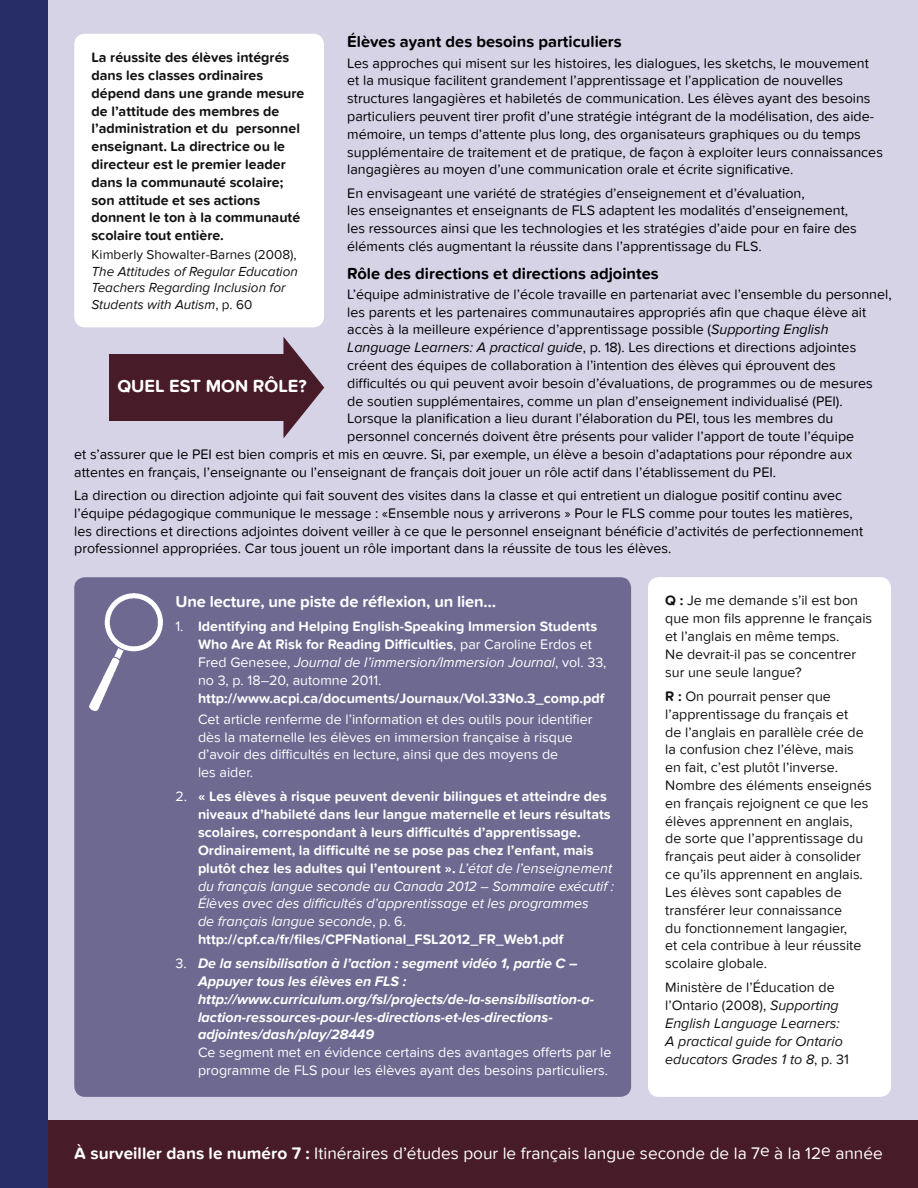
<style>
.page{position:relative;width:918px;height:1188px;background:#fff}
.page>*{position:absolute;margin:0;border:0;box-sizing:border-box;transform-origin:0 0}
.t1{font:700 18.15px "Proxima Nova Soft";color:#fff}
.t2{font:17.25px "Proxima Nova Soft";color:#fff}
.t3{font:700 16.5px "Proxima Nova Soft";color:#000}
.t4{font:700 16.5px "Proxima Nova Soft";letter-spacing:-.01em;color:#fff}
.t5{font:14.25px/17.9px "Proxima Nova Soft";color:#000}
.t6{font:14.25px/17.9px "Proxima Nova Soft";color:#121212}
.t7{font:700 14.25px/17.9px "Proxima Nova Soft";color:#fff}
.t8{font:14.25px/17.9px "Proxima Nova Soft";color:#fff}
.t9{font:700 14.25px/17.9px "Proxima Nova Soft";color:#121212}
.t10{font:italic 700 14.25px/17.9px "Proxima Nova";color:#fff}
.t11{font:italic 14.25px/17.9px "Proxima Nova";color:#fff}
.t12{font:italic 14.25px/17.9px "Proxima Nova";color:#121212}
.t13{font:italic 13.5px/16.8px "Proxima Nova";color:#121212}
.t14{font:13.5px "Proxima Nova Soft";color:#121212}
.s1{font-family:"Proxima Nova";font-style:italic}
.s2{font-weight:700}
.s3{font-family:"Proxima Nova Soft";font-style:normal}
.s4{font-weight:400}
.s5{font-family:"Proxima Nova";font-weight:400;font-style:italic}
.s6{font-family:"Proxima Nova Soft";font-weight:400;font-style:normal}
</style>
<div class="page">
<div style="left:47px;top:0;width:871px;height:1134px;background:#d6d3e7"></div>
<div style="left:40px;top:1120px;width:878px;height:68px;background:#481b28"></div>
<div style="left:0;top:0;width:47px;height:1188px;background:#272d67"></div>
<div style="left:74px;top:577px;width:557px;height:520px;background:#6d6991;border-radius:11px"></div>
<img style="left:89px;top:593px;width:74px;height:118px">
<div style="left:648px;top:577px;width:243px;height:520px;background:#fff;border-radius:11px"></div>
<div style="left:74px;top:34px;width:250px;height:293px;background:#fff;border-radius:11px"></div>
<svg style="left:283px;top:337px;width:41px;height:101px"></svg>
<div style="left:109px;top:354px;width:178px;height:67px;background:#481b28"></div>
<p class="t3" style="left:347px;top:32px;width:276px">Élèves ayant des besoins particuliers</p>
<p class="t5" style="left:347px;top:54px;width:537px">Les approches qui misent sur les histoires, les dialogues, les sketchs, le mouvement et la musique facilitent grandement l’apprentissage et l’application de nouvelles structures langagières et habiletés de communication. Les élèves ayant des besoins particuliers peuvent tirer profit d’une stratégie intégrant de la modélisation, des aide&shy;mémoire, un temps d’attente plus long, des organisateurs graphiques ou du temps supplémentaire de traitement et de pratique, de façon à exploiter leurs connaissances langagières au moyen d’une communication orale et écrite significative.</p>
<p class="t5" style="left:347px;top:184px;width:511px">En envisageant une variété de stratégies d’enseignement et d’évaluation,<br>les enseignantes et enseignants de FLS adaptent les modalités d’enseignement, les ressources ainsi que les technologies et les stratégies d’aide pour en faire des éléments clés augmentant la réussite dans l’apprentissage du FLS.</p>
<p class="t3" style="left:347px;top:264px;width:313px">Rôle des directions et directions adjointes</p>
<p class="t5" style="left:347px;top:285px;width:546px">L’équipe administrative de l’école travaille en partenariat avec l’ensemble du personnel,</p>
<p class="t5" style="left:347px;top:303px;width:521px">les parents et les partenaires communautaires appropriés afin que chaque élève ait</p>
<p class="t5" style="left:347px;top:321px;width:483px">accès à la meilleure expérience d’apprentissage possible (<span class="s1">Supporting English</span></p>
<p class="t5" style="left:347px;top:339px;width:511px"><span class="s1">Language Learners: A practical guide</span>, p. 18). Les directions et directions adjointes</p>
<p class="t5" style="left:347px;top:356px;width:490px">créent des équipes de collaboration à l’intention des élèves qui éprouvent des</p>
<p class="t5" style="left:347px;top:374px;width:527px">difficultés ou qui peuvent avoir besoin d’évaluations, de programmes ou de mesures</p>
<p class="t5" style="left:347px;top:392px;width:497px">de soutien supplémentaires, comme un plan d’enseignement individualisé (PEI).</p>
<p class="t5" style="left:347px;top:410px;width:488px">Lorsque la planification a lieu durant l’élaboration du PEI, tous les membres du</p>
<p class="t5" style="left:347px;top:428px;width:508px">personnel concernés doivent être présents pour valider l’apport de toute l’équipe</p>
<p class="t5" style="left:74px;top:446px;width:780px">et s’assurer que le PEI est bien compris et mis en œuvre. Si, par exemple, un élève a besoin d’adaptations pour répondre aux</p>
<p class="t5" style="left:74px;top:463px;width:703px">attentes en français, l’enseignante ou l’enseignant de français doit jouer un rôle actif dans l’établissement du PEI.</p>
<p class="t5" style="left:74px;top:487px;width:791px">La direction ou direction adjointe qui fait souvent des visites dans la classe et qui entretient un dialogue positif continu avec l’équipe pédagogique communique le message : «Ensemble nous y arriverons » Pour le FLS comme pour toutes les matières, les directions et directions adjointes doivent veiller à ce que le personnel enseignant bénéficie d’activités de perfectionnement professionnel appropriées. Car tous jouent un rôle important dans la réussite de tous les élèves.</p>
<p class="t6" style="left:665px;top:592px;width:208px"><span class="s2">Q :</span> Je me demande s’il est bon que mon fils apprenne le français et l’anglais en même temps.<br>Ne devrait-il pas se concentrer sur une seule langue?</p>
<p class="t6" style="left:665px;top:687px;width:208px"><span class="s2">R :</span> On pourrait penser que l’apprentissage du français et<br>de l’anglais en parallèle crée de la confusion chez l’élève, mais en fait, c’est plutôt l’inverse.<br>Nombre des éléments enseignés en français rejoignent ce que les élèves apprennent en anglais, de sorte que l’apprentissage du français peut aider à consolider ce qu’ils apprennent en anglais.<br>Les élèves sont capables de transférer leur connaissance<br>du fonctionnement langagier,<br>et cela contribue à leur réussite scolaire globale.</p>
<p class="t6" style="left:665px;top:979px;width:175px">Ministère de l’Éducation de l’Ontario (2008), <span class="s1">Supporting</span></p>
<p class="t12" style="left:665px;top:1015px;width:185px">English Language Learners:<br>A practical guide for Ontario educators Grades 1 to 8<span class="s3">, p. 31</span></p>
<p class="t9" style="left:92px;top:49px;width:214px">La réussite des élèves intégrés dans les classes ordinaires dépend dans une grande mesure de l’attitude des membres de l’administration et du personnel enseignant. La directrice ou le directeur est le premier leader dans la communauté scolaire; son attitude et ses actions donnent le ton à la communauté scolaire tout entière.</p>
<p class="t14" style="left:92px;top:246px;width:207px">Kimberly Showalter-Barnes (2008),</p>
<p class="t13" style="left:92px;top:263px;width:208px">The Attitudes of Regular Education<br>Teachers Regarding Inclusion for<br>Students with Autism<span class="s3">, p. 60</span></p>
<p class="t1" style="left:117px;top:376px;width:191px">QUEL EST MON RÔLE?</p>
<p class="t4" style="left:176px;top:592px;width:322px">Une lecture, une piste de réflexion, un lien…</p>
<p class="t7" style="left:198px;top:618px;width:401px;text-indent:-23px"><span class="s4">1.</span> Identifying and Helping English-Speaking Immersion Students<br>Who Are At Risk for Reading Difficulties<span class="s4">, par Caroline Erdos et</span></p>
<p class="t11" style="left:198px;top:654px;width:410px"><span class="s3">Fred Genesee,</span> Journal de l’immersion/Immersion Journal<span class="s3">, vol. 33,</span></p>
<p class="t8" style="left:198px;top:671px;width:185px">no 3, p. 18–20, automne 2011.</p>
<p class="t7" style="left:198px;top:689px;width:408px">http://www.acpi.ca/documents/Journaux/Vol.33No.3_comp.pdf</p>
<p class="t8" style="left:198px;top:710px;width:396px">Cet article renferme de l’information et des outils pour identifier dès la maternelle les élèves en immersion française à risque d’avoir des difficultés en lecture, ainsi que des moyens de<br>les aider.</p>
<p class="t7" style="left:198px;top:788px;width:416px;text-indent:-23px"><span class="s4">2.</span> « Les élèves à risque peuvent devenir bilingues et atteindre des niveaux d’habileté dans leur langue maternelle et leurs résultats scolaires, correspondant à leurs difficultés d’apprentissage.<br>Ordinairement, la difficulté ne se pose pas chez l’enfant, mais plutôt chez les adultes qui l’entourent ». <span class="s5">L’état de l’enseignement</span></p>
<p class="t11" style="left:198px;top:877px;width:418px">du français langue seconde au Canada 2012 – Sommaire exécutif :<br>Élèves avec des difficultés d’apprentissage et les programmes<br>de français langue seconde<span class="s3">, p. 6.</span></p>
<p class="t7" style="left:198px;top:931px;width:367px">http://cpf.ca/fr/files/CPFNational_FSL2012_FR_Web1.pdf</p>
<p class="t10" style="left:198px;top:955px;width:398px;text-indent:-23px"><span class="s6">3.</span> De la sensibilisation à l’action : segment vidéo 1, partie C – Appuyer tous les élèves en FLS : http://www.curriculum.org/fsl/projects/de-la-sensibilisation-a&shy;laction-ressources-pour-les-directions-et-les-directions&shy;adjointes/dash/play/28449</p>
<p class="t8" style="left:198px;top:1044px;width:415px">Ce segment met en évidence certains des avantages offerts par le programme de FLS pour les élèves ayant des besoins particuliers.</p>
<p class="t2" style="left:74px;top:1144px;width:810px"><span class="s2">À surveiller dans le numéro 7 :</span> Itinéraires d’études pour le français langue seconde de la 7e à la 12e année</p>
</div>
